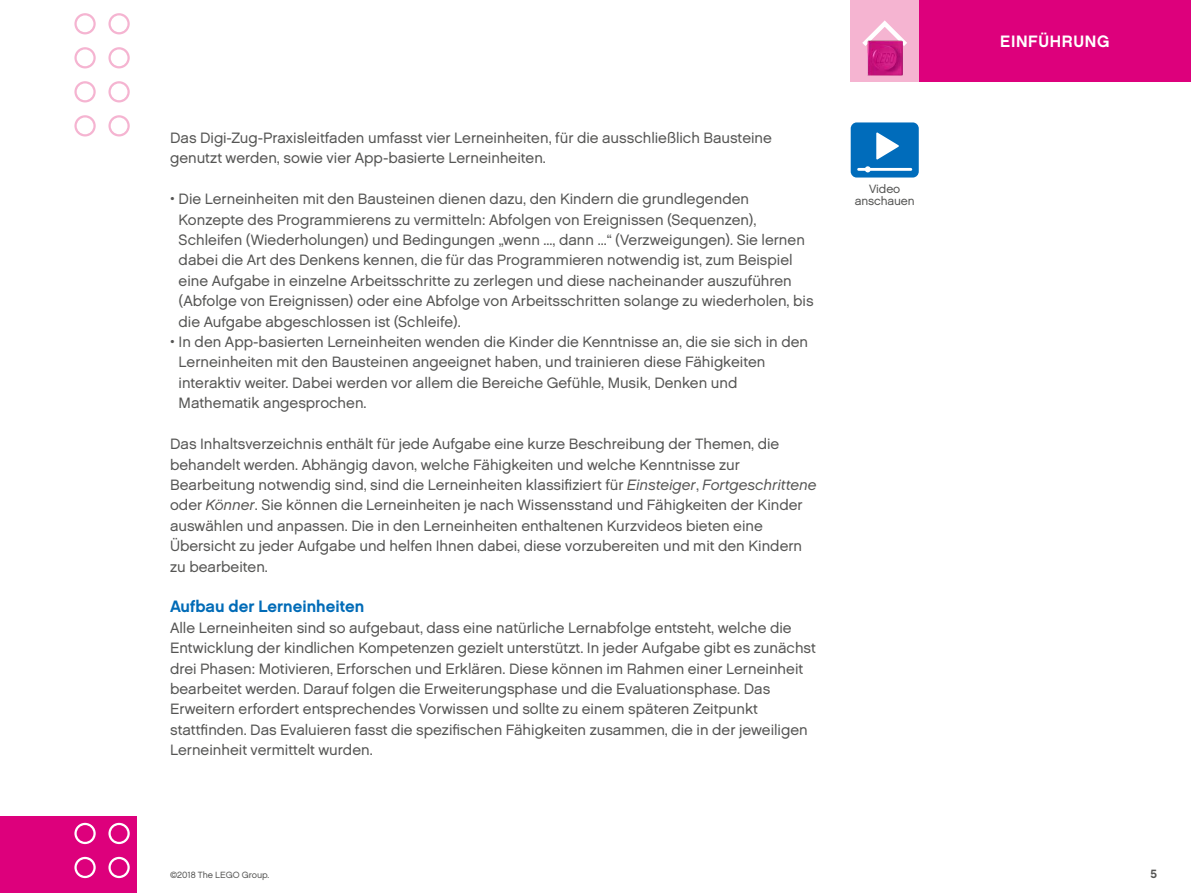
<style>
.page{position:relative;width:1191px;height:893px;background:#fff}
.page>*{position:absolute;margin:0;border:0;box-sizing:border-box;transform-origin:0 0}
.t1{font:700 16.5px "LEGO Chalet 60";color:#006bb7}
.t2{font:700 16.5px "LEGO Chalet 60";letter-spacing:.04em;color:#fff}
.t3{font:15px/20.4px "LEGO Chalet 60";color:#555554}
.t4{font:12px/12px "LEGO Chalet 60";letter-spacing:-.01em;color:#555554;text-align:center}
.t5{font:700 12px "LEGO Chalet 60";color:#555554}
.t6{font:9px "LEGO Chalet 60";color:#555554}
.s1{font-style:italic}
</style>
<div class="page">
<div style="left:0;top:816px;width:136px;height:77px;background:#dd007c"></div>
<div style="left:918px;top:0;width:273px;height:82px;background:#dd007c"></div>
<div style="left:850px;top:0;width:68px;height:82px;background:#f5b4d1"></div>
<svg style="left:862px;top:20px;width:45px;height:31px"></svg>
<img style="left:867px;top:40px;width:35px;height:36px">
<svg style="left:74px;top:115px;width:22px;height:21px"></svg>
<svg style="left:74px;top:81px;width:22px;height:21px"></svg>
<svg style="left:74px;top:47px;width:22px;height:21px"></svg>
<svg style="left:74px;top:13px;width:22px;height:21px"></svg>
<svg style="left:108px;top:115px;width:22px;height:21px"></svg>
<svg style="left:108px;top:81px;width:22px;height:21px"></svg>
<svg style="left:108px;top:47px;width:22px;height:21px"></svg>
<svg style="left:108px;top:13px;width:22px;height:21px"></svg>
<svg style="left:74px;top:857px;width:22px;height:21px"></svg>
<svg style="left:74px;top:823px;width:22px;height:21px"></svg>
<svg style="left:108px;top:857px;width:22px;height:21px"></svg>
<svg style="left:108px;top:823px;width:22px;height:21px"></svg>
<div style="left:850px;top:122px;width:68px;height:56px;background:#006cbb;border-radius:6px"></div>
<svg style="left:876px;top:132px;width:23px;height:28px"></svg>
<hr style="left:858px;top:168px;width:53px;height:3px;background:#fff">
<svg style="left:864px;top:166px;width:6px;height:6px"></svg>
<p class="t3" style="left:170px;top:127px;width:603px">Das Digi-Zug-Praxisleitfaden umfasst vier Lerneinheiten, für die ausschließlich Bausteine genutzt werden, sowie vier App-basierte Lerneinheiten.</p>
<p class="t3" style="left:179px;top:189px;width:636px;text-indent:-9px">• Die Lerneinheiten mit den Bausteinen dienen dazu, den Kindern die grundlegenden Konzepte des Programmierens zu vermitteln: Abfolgen von Ereignissen (Sequenzen), Schleifen (Wiederholungen) und Bedingungen „wenn ..., dann ...“ (Verzweigungen). Sie lernen dabei die Art des Denkens kennen, die für das Programmieren notwendig ist, zum Beispiel eine Aufgabe in einzelne Arbeitsschritte zu zerlegen und diese nacheinander auszuführen (Abfolge von Ereignissen) oder eine Abfolge von Arbeitsschritten solange zu wiederholen, bis die Aufgabe abgeschlossen ist (Schleife).</p>
<p class="t3" style="left:179px;top:332px;width:631px;text-indent:-9px">• In den App-basierten Lerneinheiten wenden die Kinder die Kenntnisse an, die sie sich in den Lerneinheiten mit den Bausteinen angeeignet haben, und trainieren diese Fähigkeiten interaktiv weiter. Dabei werden vor allem die Bereiche Gefühle, Musik, Denken und Mathematik angesprochen.</p>
<p class="t3" style="left:170px;top:434px;width:648px">Das Inhaltsverzeichnis enthält für jede Aufgabe eine kurze Beschreibung der Themen, die behandelt werden. Abhängig davon, welche Fähigkeiten und welche Kenntnisse zur Bearbeitung notwendig sind, sind die Lerneinheiten klassifiziert für <span class="s1">Einsteiger</span>, <span class="s1">Fortgeschrittene </span>oder <span class="s1">Könner</span>. Sie können die Lerneinheiten je nach Wissensstand und Fähigkeiten der Kinder auswählen und anpassen. Die in den Lerneinheiten enthaltenen Kurzvideos bieten eine Übersicht zu jeder Aufgabe und helfen Ihnen dabei, diese vorzubereiten und mit den Kindern zu bearbeiten.</p>
<p class="t1" style="left:170px;top:596px;width:196px">Aufbau der Lerneinheiten</p>
<p class="t3" style="left:170px;top:617px;width:647px">Alle Lerneinheiten sind so aufgebaut, dass eine natürliche Lernabfolge entsteht, welche die Entwicklung der kindlichen Kompetenzen gezielt unterstützt. In jeder Aufgabe gibt es zunächst drei Phasen: Motivieren, Erforschen und Erklären. Diese können im Rahmen einer Lerneinheit bearbeitet werden. Darauf folgen die Erweiterungsphase und die Evaluationsphase. Das Erweitern erfordert entsprechendes Vorwissen und sollte zu einem späteren Zeitpunkt stattfinden. Das Evaluieren fasst die spezifischen Fähigkeiten zusammen, die in der jeweiligen Lerneinheit vermittelt wurden.</p>
<p class="t4" style="left:854px;top:182px;width:61px">Video anschauen</p>
<p class="t2" style="left:1000px;top:30px;width:111px">EINFÜHRUNG</p>
<p class="t6" style="left:170px;top:869px;width:101px">©2018 The LEGO Group.</p>
<p class="t5" style="left:1150px;top:866px;width:8px">5</p>
</div>
